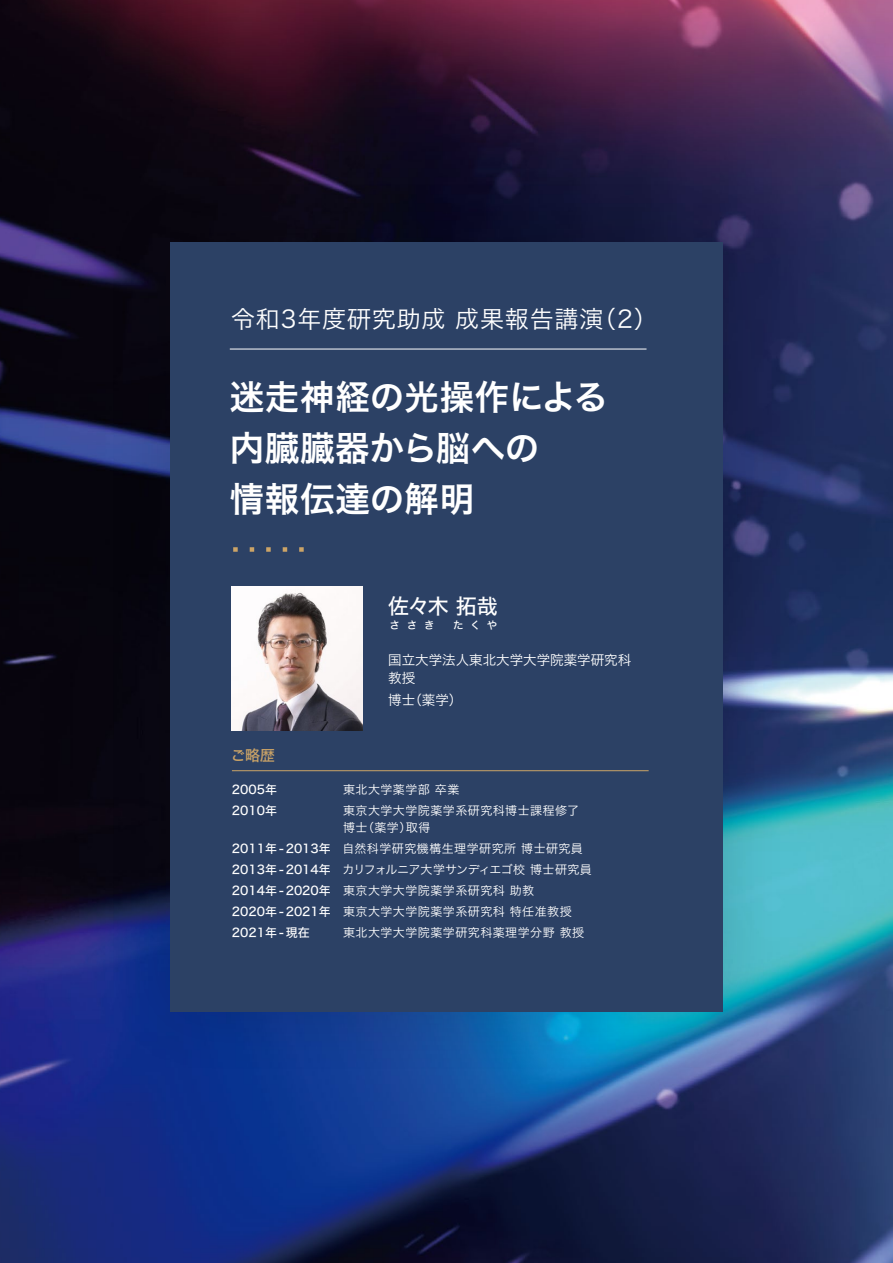
<style>
.page{position:relative;width:893px;height:1263px;background:#fff}
.page>*{position:absolute;margin:0;border:0;box-sizing:border-box;transform-origin:0 0}
.t1{font:34.5px/51px "Hira Kaku Std N W6";letter-spacing:.015em;color:#fff}
.t2{font:24px "Hira Kaku Std N W3";letter-spacing:.035em;color:#fff}
.t3{font:21px "Hira Kaku Std N W5";color:#fff}
.t4{font:15px "Hira Kaku Std N W5";color:#cca467}
.t5{font:13.5px/18px "Hira Kaku Std N W3";color:#fff}
.t6{font:12px/21px "Hira Kaku Std N W3";letter-spacing:.04em;color:#fff}
.t7{font:12px/21px "Hira Kaku Std N W5";color:#fff}
.t8{font:10.5px "Hira Kaku Std N W5";letter-spacing:.64em;color:#fff}
</style>
<div class="page">
<img style="left:0;top:0;width:893px;height:1263px">
<img style="left:80px;top:152px;width:733px;height:950px">
<div style="left:170px;top:242px;width:553px;height:770px;background:#2c4165"></div>
<img style="left:232px;top:586px;width:130px;height:145px">
<svg style="left:233px;top:547px;width:71px;height:5px"></svg>
<hr style="left:232px;top:770px;width:417px;height:1px;background:#cca467">
<hr style="left:230px;top:349px;width:416px;height:1px;background:#fff">
<h2 class="t2" style="left:231px;top:301px;width:428px">令和3年度研究助成 成果報告講演（2）</h2>
<h1 class="t1" style="left:230px;top:372px;width:380px">迷走神経の光操作による内臓臓器から脳への<br>情報伝達の解明</h1>
<h3 class="t3" style="left:388px;top:590px;width:111px">佐々木 拓哉</h3>
<p class="t5" style="left:388px;top:650px;width:244px">国立大学法人東北大学大学院薬学研究科教授</p>
<p class="t5" style="left:388px;top:691px;width:76px">博士（薬学）</p>
<p class="t8" style="left:389px;top:617px;width:47px">ささき</p>
<p class="t8" style="left:453px;top:617px;width:46px">たくや</p>
<p class="t4" style="left:231px;top:744px;width:46px">ご略歴</p>
<p class="t7" style="left:232px;top:779px;width:47px">2005年<br>2010年</p>
<p class="t7" style="left:232px;top:838px;width:100px;text-align:justify">2011年-2013年2013年 - 2014年2014年 - 2020年2020年 - 2021年2021年 -現在</p>
<p class="t6" style="left:343px;top:779px;width:237px">東北大学薬学部 卒業<br>東京大学大学院薬学系研究科博士課程修了</p>
<p class="t6" style="left:342px;top:816px;width:251px">博士（薬学）取得<br>自然科学研究機構生理学研究所 博士研究員カリフォルニア大学サンディエゴ校 博士研究員東京大学大学院薬学系研究科 助教<br>東京大学大学院薬学系研究科 特任准教授<br>東北大学大学院薬学研究科薬理学分野 教授</p>
</div>
